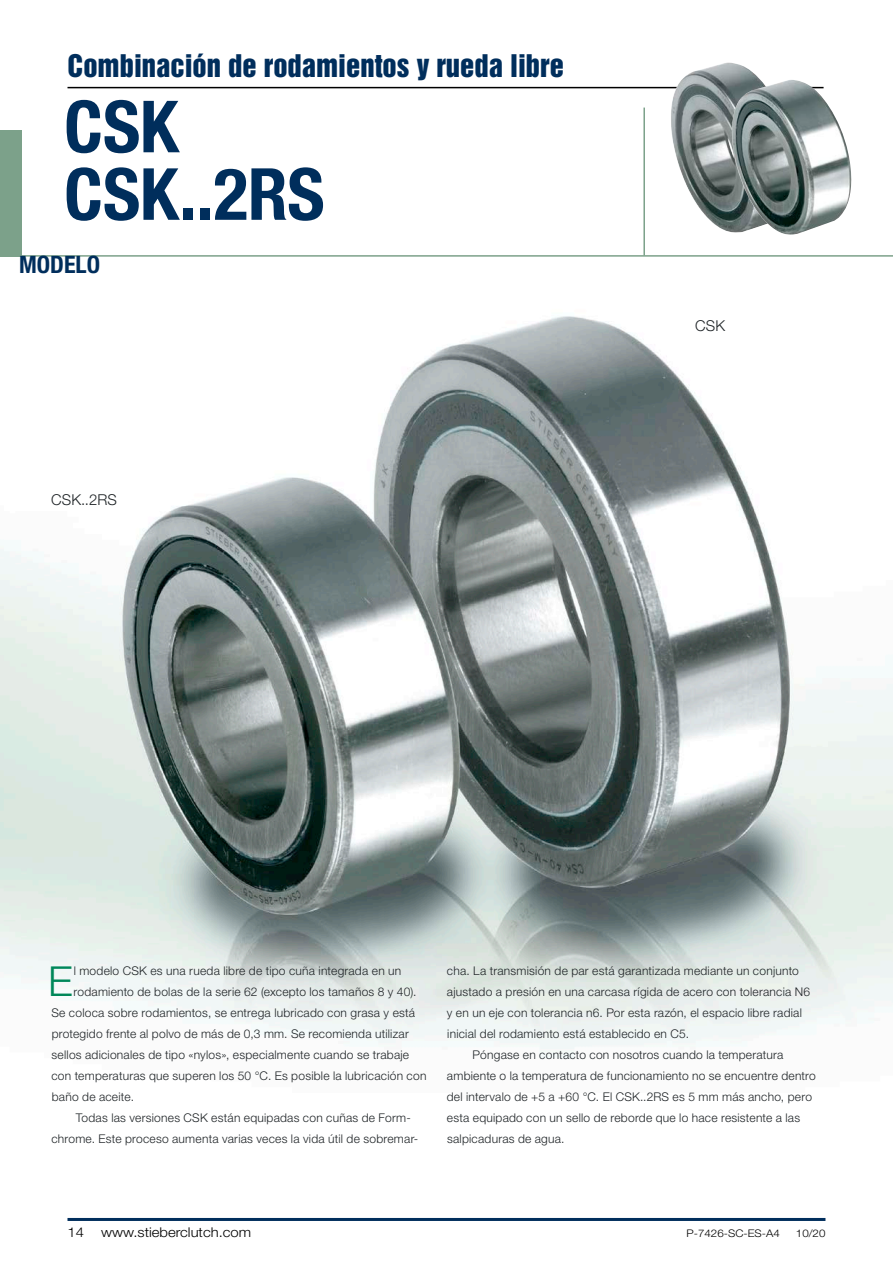
<style>
.page{position:relative;width:893px;height:1263px;background:#fff}
.page>*{position:absolute;margin:0;border:0;box-sizing:border-box;transform-origin:0 0}
.t1{font:700 condensed 72px/67.5px "Helvetica Neue LT Std";letter-spacing:-.005em;color:#002e5c}
.t2{font:300 41.4px "Helvetica Neue LT Std";color:#008759}
.t3{font:28.5px "Helvetica Inserat LT Std";color:#002e5c}
.t4{font:700 condensed 24px "Helvetica Neue LT Std";color:#002e5c}
.t5{font:300 15px "Helvetica Neue LT Std";letter-spacing:.01em;color:#1f2427}
.t6{font:300 13.5px "Helvetica Neue LT Std";color:#000;scale:1.1 1}
.t7{font:300 12px "Helvetica Neue LT Std";letter-spacing:.02em;color:#1f2427}
.t8{font:300 10.5px "Helvetica Neue LT Std";color:#000;scale:1.1 1}
</style>
<div class="page">
<hr style="left:68px;top:87px;width:756px;height:1px;background:#000">
<hr style="left:0;top:255px;width:893px;height:2px;background:#7ca18a">
<div style="left:0;top:130px;width:21px;height:126px;background:#7ca18a"></div>
<img style="left:0;top:316px;width:892px;height:733px">
<img style="left:667px;top:63px;width:94px;height:168px">
<img style="left:726px;top:80px;width:126px;height:155px">
<hr style="left:68px;top:1218px;width:757px;height:3px;background:#002e5c">
<hr style="left:643px;top:108px;width:2px;height:148px;background:#7ca18a">
<h3 class="t3" style="left:68px;top:49px;width:498px">Combinación de rodamientos y rueda libre</h3>
<h1 class="t1" style="left:64px;top:92px;width:262px">CSK<br>CSK..2RS</h1>
<h3 class="t4" style="left:19px;top:250px;width:82px">MODELO</h3>
<p class="t5" style="left:51px;top:490px;width:67px">CSK..2RS</p>
<p class="t5" style="left:695px;top:317px;width:32px">CSK</p>
<h2 class="t2" style="left:48px;top:956px;width:26px">E</h2>
<p class="t7" style="left:74px;top:964px;width:329px">l modelo CSK es una rueda libre de tipo cuña integrada en un</p>
<p class="t7" style="left:74px;top:985px;width:344px">rodamiento de bolas de la serie 62 (excepto los tamaños 8 y 40).</p>
<p class="t7" style="left:52px;top:1006px;width:365px">Se coloca sobre rodamientos, se entrega lubricado con grasa y está</p>
<p class="t7" style="left:52px;top:1027px;width:359px">protegido frente al polvo de más de 0,3 mm. Se recomienda utilizar</p>
<p class="t7" style="left:52px;top:1048px;width:359px">sellos adicionales de tipo «nylos», especialmente cuando se trabaje</p>
<p class="t7" style="left:51px;top:1069px;width:376px">con temperaturas que superen los 50 °C. Es posible la lubricación con</p>
<p class="t7" style="left:52px;top:1090px;width:84px">baño de aceite.</p>
<p class="t7" style="left:76px;top:1111px;width:337px">Todas las versiones CSK están equipadas con cuñas de Form-</p>
<p class="t7" style="left:51px;top:1132px;width:368px">chrome. Este proceso aumenta varias veces la vida útil de sobremar-</p>
<p class="t7" style="left:447px;top:964px;width:353px">cha. La transmisión de par está garantizada mediante un conjunto</p>
<p class="t7" style="left:447px;top:985px;width:365px">ajustado a presión en una carcasa rígida de acero con tolerancia N6</p>
<p class="t7" style="left:447px;top:1006px;width:357px">y en un eje con tolerancia n6. Por esta razón, el espacio libre radial</p>
<p class="t7" style="left:447px;top:1027px;width:243px">inicial del rodamiento está establecido en C5.</p>
<p class="t7" style="left:473px;top:1048px;width:312px">Póngase en contacto con nosotros cuando la temperatura</p>
<p class="t7" style="left:447px;top:1069px;width:370px">ambiente o la temperatura de funcionamiento no se encuentre dentro</p>
<p class="t7" style="left:447px;top:1090px;width:367px">del intervalo de +5 a +60 °C. El CSK..2RS es 5 mm más ancho, pero</p>
<p class="t7" style="left:447px;top:1111px;width:355px">esta equipado con un sello de reborde que lo hace resistente a las</p>
<p class="t7" style="left:447px;top:1132px;width:119px">salpicaduras de agua.</p>
<p class="t6" style="left:68px;top:1223px;width:17px">14</p>
<p class="t6" style="left:101px;top:1223px;width:138px">www.stieberclutch.com</p>
<p class="t8" style="left:687px;top:1226px;width:86px">P-7426-SC-ES-A4</p>
<p class="t8" style="left:796px;top:1226px;width:28px">10/20</p>
</div>
